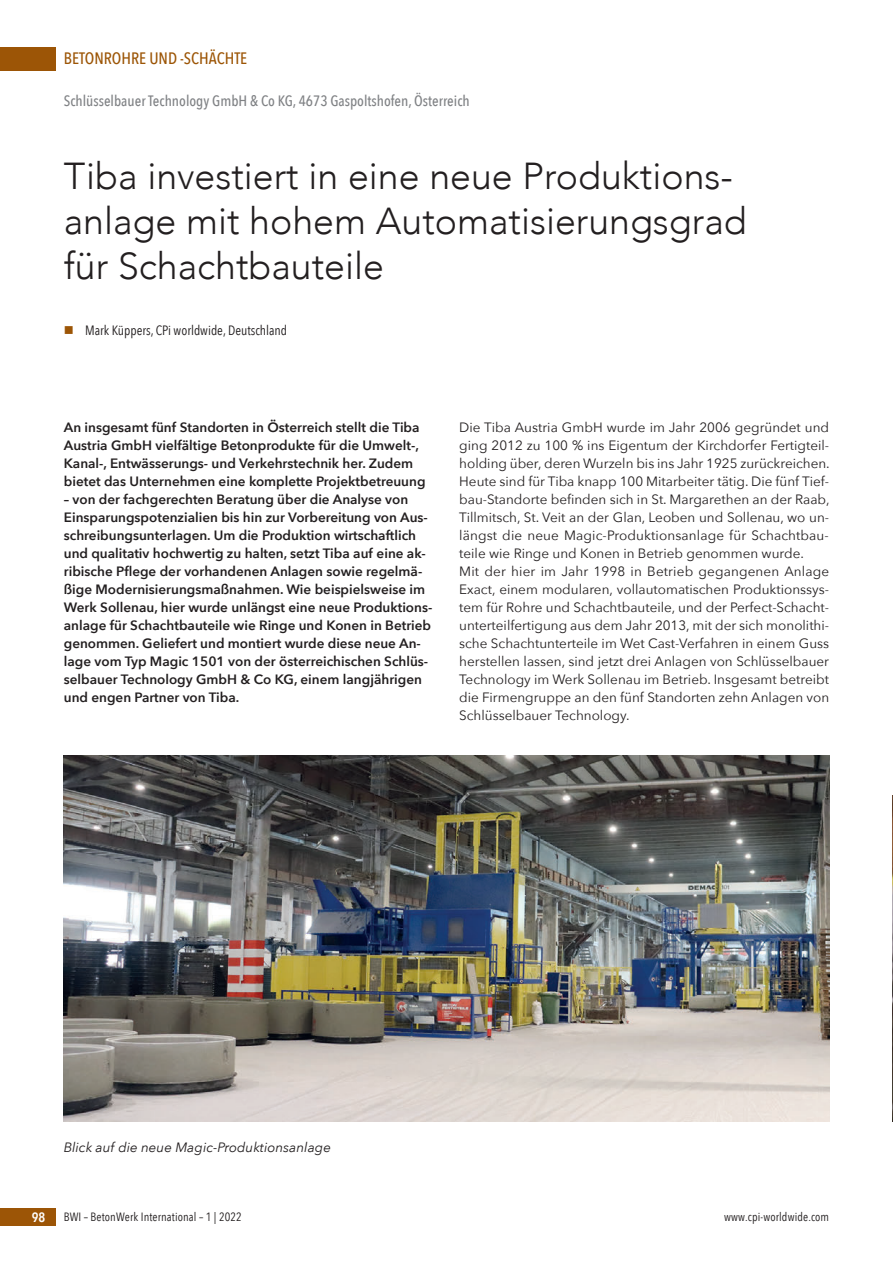
<style>
.page{position:relative;width:893px;height:1263px;background:#fff}
.page>*{position:absolute;margin:0;border:0;box-sizing:border-box;transform-origin:0 0}
.t1{font:300 37.5px/45px "Avenir";color:#231f20}
.t2{font:500 16.5px "Avenir Next Condensed";color:#9c5506}
.t3{font:500 15px "Avenir Next Condensed";color:#808285}
.t4{font:13.5px/18px "Avenir Next";color:#231f20}
.t5{font:600 13.5px/18px "Avenir Next";color:#231f20}
.t6{font:italic 13.5px "Avenir Next";color:#231f20}
.t7{font:13.5px "Avenir Next Condensed";color:#231f20}
.t8{font:600 13.5px "Avenir Next Condensed";color:#fff}
.t9{font:12px "Avenir Next Condensed";letter-spacing:.01em;color:#231f20}
.s1{color:#9c5506}
</style>
<div class="page">
<div style="left:0;top:47px;width:55px;height:23px;background:#9c5506"></div>
<div style="left:0;top:1208px;width:55px;height:18px;background:#9c5506"></div>
<img style="left:64px;top:756px;width:765px;height:365px">
<img style="left:892px;top:795px;width:1px;height:326px">
<p class="t2" style="left:64px;top:49px;width:185px">BETONROHRE UND -SCHÄCHTE</p>
<p class="t3" style="left:64px;top:92px;width:407px">Schlüsselbauer Technology GmbH &amp; Co KG, 4673 Gaspoltshofen, Österreich</p>
<h1 class="t1" style="left:64px;top:153px;width:684px">Tiba investiert in eine neue Produktions&shy;anlage mit hohem Automatisierungsgrad für Schachtbauteile</h1>
<p class="t7" style="left:64px;top:319px;width:225px"><span class="s1">■</span> Mark Küppers, CPi worldwide, Deutschland</p>
<p class="t5" style="left:64px;top:418px;width:363px">An insgesamt fünf Standorten in Österreich stellt die Tiba Austria GmbH vielfältige Betonprodukte für die Umwelt-, Kanal-, Entwässerungs- und Verkehrstechnik her. Zudem bietet das Unternehmen eine komplette Projektbetreuung</p>
<p class="t5" style="left:64px;top:490px;width:370px">– von der fachgerechten Beratung über die Analyse von Einsparungspotenzialien bis hin zur Vorbereitung von Aus&shy;schreibungsunterlagen. Um die Produktion wirtschaftlich und qualitativ hochwertig zu halten, setzt Tiba auf eine ak&shy;ribische Pflege der vorhandenen Anlagen sowie regelmä&shy;ßige Modernisierungsmaßnahmen. Wie beispielsweise im Werk Sollenau, hier wurde unlängst eine neue Produktions&shy;anlage für Schachtbauteile wie Ringe und Konen in Betrieb genommen. Geliefert und montiert wurde diese neue An&shy;lage vom Typ Magic 1501 von der österreichischen Schlüs&shy;selbauer Technology GmbH &amp; Co KG, einem langjährigen und engen Partner von Tiba.</p>
<p class="t4" style="left:459px;top:418px;width:372px">Die Tiba Austria GmbH wurde im Jahr 2006 gegründet und ging 2012 zu 100 % ins Eigentum der Kirchdorfer Fertigteil&shy;holding über, deren Wurzeln bis ins Jahr 1925 zurückreichen.<br>Heute sind für Tiba knapp 100 Mitarbeiter tätig. Die fünf Tief&shy;bau-Standorte befinden sich in St. Margarethen an der Raab, Tillmitsch, St. Veit an der Glan, Leoben und Sollenau, wo un&shy;längst die neue Magic-Produktionsanlage für Schachtbau&shy;teile wie Ringe und Konen in Betrieb genommen wurde.<br>Mit der hier im Jahr 1998 in Betrieb gegangenen Anlage Exact, einem modularen, vollautomatischen Produktionssys&shy;tem für Rohre und Schachtbauteile, und der Perfect-Schacht&shy;unterteilfertigung aus dem Jahr 2013, mit der sich monolithi&shy;sche Schachtunterteile im Wet Cast-Verfahren in einem Guss herstellen lassen, sind jetzt drei Anlagen von Schlüsselbauer Technology im Werk Sollenau im Betrieb. Insgesamt betreibt die Firmengruppe an den fünf Standorten zehn Anlagen von Schlüsselbauer Technology.</p>
<p class="t6" style="left:64px;top:1136px;width:269px">Blick auf die neue Magic-Produktionsanlage</p>
<p class="t8" style="left:32px;top:1206px;width:15px">98</p>
<p class="t9" style="left:64px;top:1207px;width:180px">BWI – BetonWerk International – 1 | 2022</p>
<p class="t9" style="left:724px;top:1207px;width:107px">www.cpi-worldwide.com</p>
</div>
